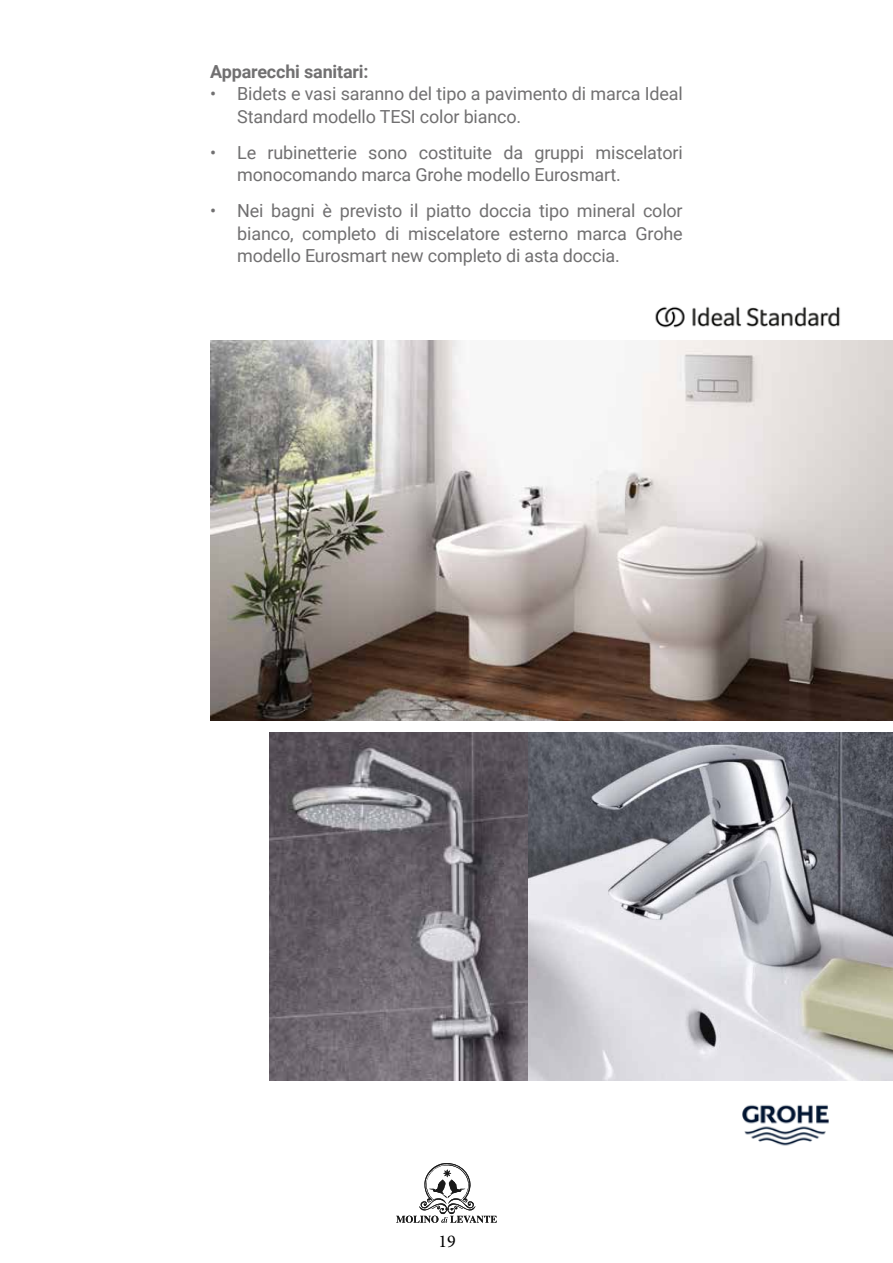
<style>
.page{position:relative;width:893px;height:1263px;background:#fff}
.page>*{position:absolute;margin:0;border:0;box-sizing:border-box;transform-origin:0 0}
.t1{font:18px/22.5px "Roboto";letter-spacing:-.01em;color:#717071}
.t2{font:700 18px "Roboto";letter-spacing:-.01em;color:#717071}
.t3{font:18px "Minion Pro";color:#000}
</style>
<div class="page">
<svg style="left:396px;top:1163px;width:101px;height:60px"></svg>
<img style="left:210px;top:340px;width:682px;height:381px">
<img style="left:269px;top:733px;width:623px;height:347px">
<img style="left:655px;top:306px;width:185px;height:22px">
<img style="left:742px;top:1105px;width:87px;height:41px">
<p class="t2" style="left:210px;top:59px;width:160px">Apparecchi sanitari:</p>
<p class="t1" style="left:237px;top:82px;width:447px;text-indent:-27px">• Bidets e vasi saranno del tipo a pavimento di marca Ideal<br>Standard modello TESI color bianco.</p>
<p class="t1" style="left:237px;top:140px;width:447px;text-indent:-27px">• Le rubinetterie sono costituite da gruppi miscelatori monocomando marca Grohe modello Eurosmart.</p>
<p class="t1" style="left:237px;top:199px;width:447px;text-align:justify;text-indent:-27px">• Nei bagni è previsto il piatto doccia tipo mineral color bianco, completo di miscelatore esterno marca Grohe modello Eurosmart new completo di asta doccia.</p>
<p class="t3" style="left:438px;top:1229px;width:19px">19</p>
</div>
